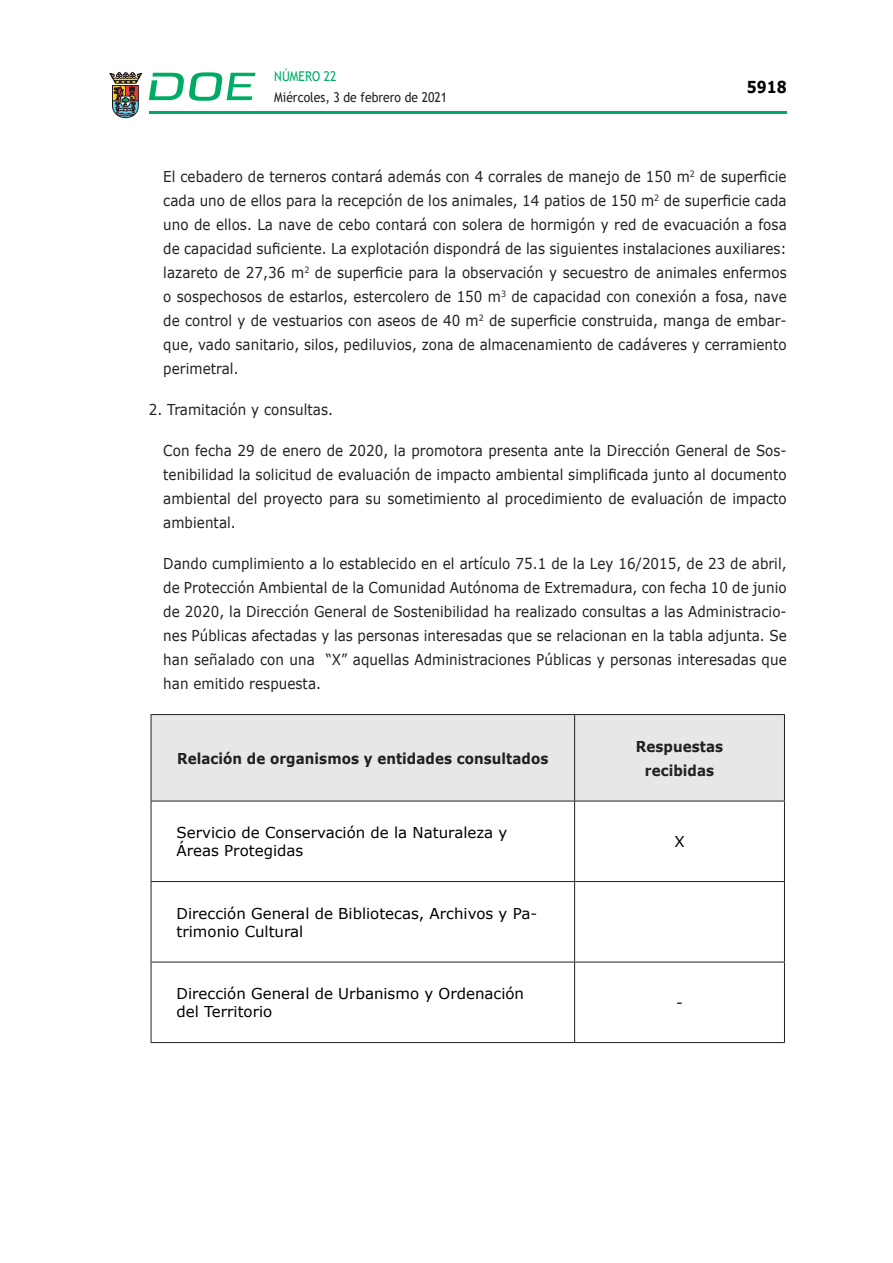
<style>
.page{position:relative;width:893px;height:1263px;background:#fff}
.page>*{position:absolute;margin:0;border:0;box-sizing:border-box;transform-origin:0 0}
.t1{font:700 16.5px "Verdana";color:#000;scale:.85 1}
.CUERPO_DE_TEXTO{font:15px/24px "Verdana";letter-spacing:.005em;color:#231f20;text-align:justify;scale:.9 1}
.t2{font:15px/18px "Verdana";color:#000}
.ENCABEZADO_TABLA{font:700 15px/24px "Verdana";letter-spacing:.005em;color:#231f20;text-align:center;scale:.9 1}
.t3{font:13.5px "Trebuchet MS";color:#231f20;scale:.9 1}
.t4{font:13.5px "Trebuchet MS";color:#00ab67;scale:.9 1}
</style>
<div class="page">
<hr style="left:149px;top:111px;width:638px;height:3px;background:#00ab66">
<svg style="left:109px;top:72px;width:33px;height:46px"></svg>
<svg style="left:149px;top:72px;width:106px;height:29px"></svg>
<div style="left:152px;top:715px;width:632px;height:86px;background:#e6e7e9"></div>
<hr style="left:151px;top:714px;width:424px;height:1px;background:#231f20">
<hr style="left:151px;top:715px;width:1px;height:86px;background:#231f20">
<hr style="left:575px;top:714px;width:210px;height:1px;background:#231f20">
<hr style="left:574px;top:715px;width:1px;height:86px;background:#231f20">
<hr style="left:784px;top:715px;width:1px;height:86px;background:#231f20">
<hr style="left:151px;top:801px;width:424px;height:1px;background:#231f20">
<hr style="left:151px;top:801px;width:1px;height:80px;background:#231f20">
<hr style="left:575px;top:801px;width:210px;height:1px;background:#231f20">
<hr style="left:574px;top:801px;width:1px;height:80px;background:#231f20">
<hr style="left:784px;top:801px;width:1px;height:80px;background:#231f20">
<hr style="left:151px;top:881px;width:424px;height:1px;background:#231f20">
<hr style="left:151px;top:882px;width:1px;height:80px;background:#231f20">
<hr style="left:575px;top:881px;width:210px;height:1px;background:#231f20">
<hr style="left:574px;top:882px;width:1px;height:80px;background:#231f20">
<hr style="left:784px;top:882px;width:1px;height:80px;background:#231f20">
<hr style="left:151px;top:962px;width:424px;height:1px;background:#231f20">
<hr style="left:151px;top:962px;width:1px;height:80px;background:#231f20">
<hr style="left:575px;top:962px;width:210px;height:1px;background:#231f20">
<hr style="left:574px;top:962px;width:1px;height:80px;background:#231f20">
<hr style="left:784px;top:962px;width:1px;height:80px;background:#231f20">
<hr style="left:151px;top:1042px;width:424px;height:1px;background:#231f20">
<hr style="left:575px;top:1042px;width:210px;height:1px;background:#231f20">
<p class="t4" style="left:274px;top:67px;width:71px">NÚMERO 22</p>
<p class="t3" style="left:274px;top:88px;width:194px">Miércoles, 3 de febrero de 2021</p>
<p class="t1" style="left:747px;top:75px;width:48px">5918</p>
<p class="CUERPO_DE_TEXTO" style="left:163px;top:164px;width:694px">El cebadero de terneros contará además con 4 corrales de manejo de 150 m<sup>2</sup> de superficie cada uno de ellos para la recepción de los animales, 14 patios de 150 m<sup>2</sup> de superficie cada uno de ellos. La nave de cebo contará con solera de hormigón y red de evacuación a fosa de capacidad suficiente. La explotación dispondrá de las siguientes instalaciones auxiliares: lazareto de 27,36 m<sup>2</sup> de superficie para la observación y secuestro de animales enfermos o sospechosos de estarlos, estercolero de 150 m<sup>3</sup> de capacidad con conexión a fosa, nave de control y de vestuarios con aseos de 40 m<sup>2</sup> de superficie construida, manga de embar&shy;que, vado sanitario, silos, pediluvios, zona de almacenamiento de cadáveres y cerramiento perimetral.</p>
<p class="CUERPO_DE_TEXTO" style="left:149px;top:397px;width:206px">2. Tramitación y consultas.</p>
<p class="CUERPO_DE_TEXTO" style="left:163px;top:438px;width:694px">Con fecha 29 de enero de 2020, la promotora presenta ante la Dirección General de Sos&shy;tenibilidad la solicitud de evaluación de impacto ambiental simplificada junto al documento ambiental del proyecto para su sometimiento al procedimiento de evaluación de impacto ambiental.</p>
<p class="CUERPO_DE_TEXTO" style="left:163px;top:551px;width:694px">Dando cumplimiento a lo establecido en el artículo 75.1 de la Ley 16/2015, de 23 de abril, de Protección Ambiental de la Comunidad Autónoma de Extremadura, con fecha 10 de junio de 2020, la Dirección General de Sostenibilidad ha realizado consultas a las Administracio&shy;nes Públicas afectadas y las personas interesadas que se relacionan en la tabla adjunta. Se han señalado con una “X” aquellas Administraciones Públicas y personas interesadas que han emitido respuesta.</p>
<p class="ENCABEZADO_TABLA" style="left:177px;top:746px;width:414px">Relación de organismos y entidades consultados</p>
<p class="ENCABEZADO_TABLA" style="left:636px;top:734px;width:99px">Respuestas recibidas</p>
<p class="t2" style="left:177px;top:823px;width:332px">Servicio de Conservación de la Naturaleza y<br>Áreas Protegidas</p>
<p class="t2" style="left:674px;top:832px;width:12px">X</p>
<p class="t2" style="left:177px;top:904px;width:362px">Dirección General de Bibliotecas, Archivos y Pa&shy;trimonio Cultural</p>
<p class="t2" style="left:177px;top:984px;width:349px">Dirección General de Urbanismo y Ordenación del Territorio</p>
<p class="t2" style="left:676px;top:993px;width:8px">-</p>
</div>
